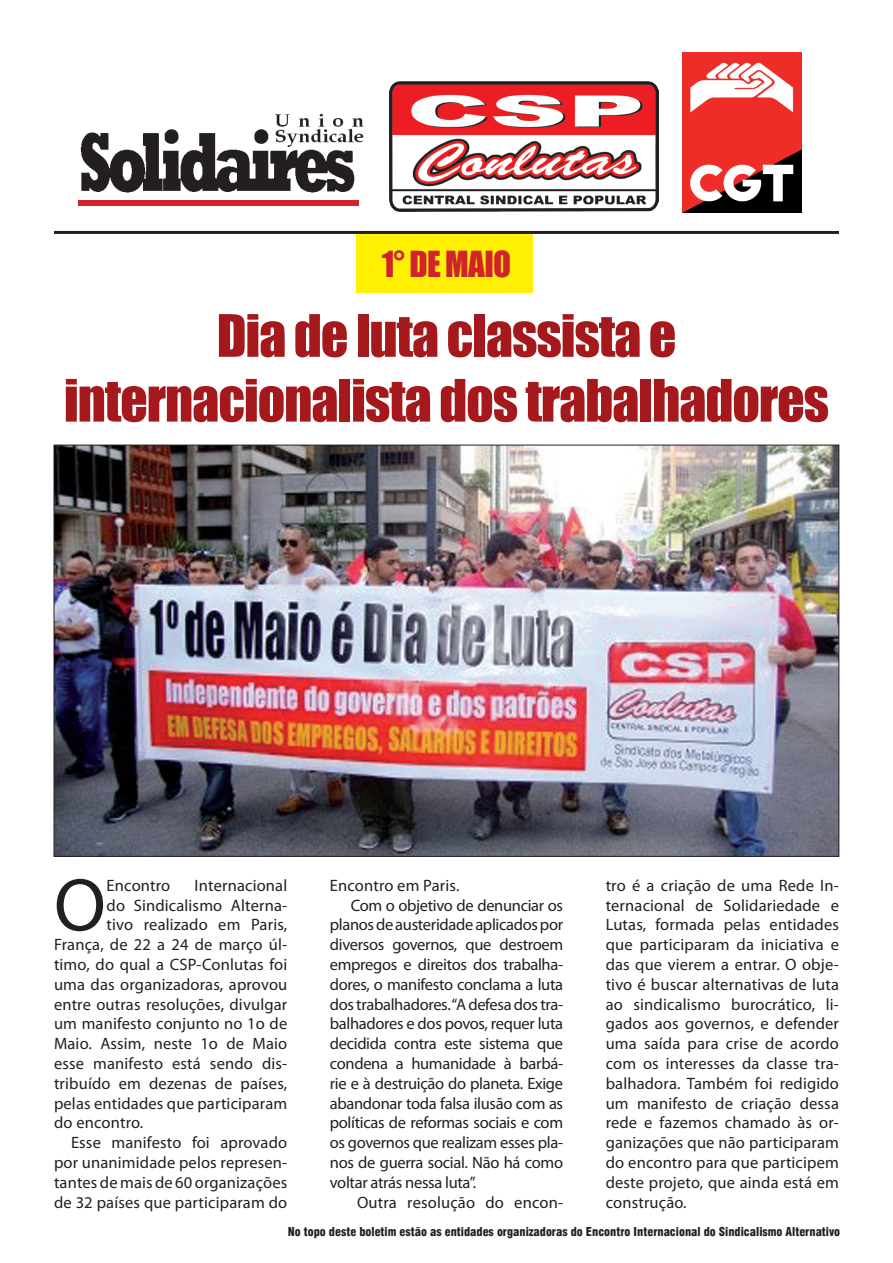
<style>
.page{position:relative;width:893px;height:1263px;background:#fff}
.page>*{position:absolute;margin:0;border:0;box-sizing:border-box;transform-origin:0 0}
.t1{font:75.3px "Myriad Pro";color:#231f20}
.t2{font:54px/64.8px "Impact";letter-spacing:-.02em;color:#a5181b;text-align:center}
.t3{font:33px "Impact";color:#d1232a}
.t4{font:16.5px/19.8px "Myriad Pro";letter-spacing:.01em;color:#231f20;text-align:justify}
.t5{font:12px "Corporate Black SWFTE";color:#231f20}
</style>
<div class="page">
<div style="left:356px;top:232px;width:176px;height:61px;background:#fff101"></div>
<img style="left:56px;top:447px;width:781px;height:407px">
<img style="left:683px;top:53px;width:118px;height:160px">
<img style="left:390px;top:82px;width:268px;height:130px">
<img style="left:80px;top:113px;width:284px;height:80px">
<div style="left:79px;top:200px;width:280px;height:6px;background:#d1232a"></div>
<hr style="left:54px;top:231px;width:785px;height:3px;background:#231f20">
<p class="t3" style="left:382px;top:238px;width:131px">1° de Maio</p>
<p class="t2" style="left:64px;top:302px;width:767px">Dia de luta classista e internacionalista dos trabalhadores</p>
<p class="t1" style="left:54px;top:859px;width:53px">O</p>
<p class="t4" style="left:107px;top:875px;width:65px">Encontro</p>
<p class="t4" style="left:195px;top:875px;width:94px">Internacional</p>
<p class="t4" style="left:107px;top:895px;width:182px">do Sindicalismo Alterna-</p>
<p class="t4" style="left:107px;top:915px;width:182px">tivo realizado em Paris,</p>
<p class="t4" style="left:54px;top:934px;width:235px">França, de 22 a 24 de março úl-</p>
<p class="t4" style="left:54px;top:954px;width:235px">timo, do qual a CSP-Conlutas foi</p>
<p class="t4" style="left:54px;top:974px;width:235px">uma das organizadoras, aprovou</p>
<p class="t4" style="left:54px;top:994px;width:235px">entre outras resoluções, divulgar</p>
<p class="t4" style="left:54px;top:1014px;width:235px">um manifesto conjunto no 1o de</p>
<p class="t4" style="left:54px;top:1033px;width:235px">Maio. Assim, neste 1o de Maio</p>
<p class="t4" style="left:54px;top:1053px;width:235px">esse manifesto está sendo dis-</p>
<p class="t4" style="left:54px;top:1073px;width:235px">tribuído em dezenas de países,</p>
<p class="t4" style="left:54px;top:1093px;width:235px">pelas entidades que participaram</p>
<p class="t4" style="left:54px;top:1113px;width:91px">do encontro.</p>
<p class="t4" style="left:54px;top:1132px;width:235px;text-indent:17px">Esse manifesto foi aprovado por unanimidade pelos represen&shy;tantes de mais de 60 organizações de 32 países que participaram do</p>
<p class="t4" style="left:330px;top:875px;width:131px">Encontro em Paris.</p>
<p class="t4" style="left:330px;top:895px;width:235px;text-indent:21px">Com o objetivo de denunciar os planos de austeridade aplicados por diversos governos, que destroem empregos e direitos dos trabalha&shy;dores, o manifesto conclama a luta dos trabalhadores. “A defesa dos tra&shy;balhadores e dos povos, requer luta decidida contra este sistema que condena a humanidade à barbá&shy;rie e à destruição do planeta. Exige abandonar toda falsa ilusão com as políticas de reformas sociais e com os governos que realizam esses pla&shy;nos de guerra social. Não há como voltar atrás nessa luta”.</p>
<p class="t4" style="left:357px;top:1192px;width:208px">Outra resolução do encon-</p>
<p class="t4" style="left:606px;top:875px;width:235px">tro é a criação de uma Rede In&shy;ternacional de Solidariedade e Lutas, formada pelas entidades que participaram da iniciativa e das que vierem a entrar. O obje&shy;tivo é buscar alternativas de luta ao sindicalismo burocrático, li&shy;gados aos governos, e defender uma saída para crise de acordo com os interesses da classe tra&shy;balhadora. Também foi redigido um manifesto de criação dessa rede e fazemos chamado às or&shy;ganizações que não participaram do encontro para que participem deste projeto, que ainda está em construção.</p>
<p class="t5" style="left:288px;top:1225px;width:554px">No topo deste boletim estão as entidades organizadoras do Encontro Internacional do Sindicalismo Alternativo</p>
</div>
